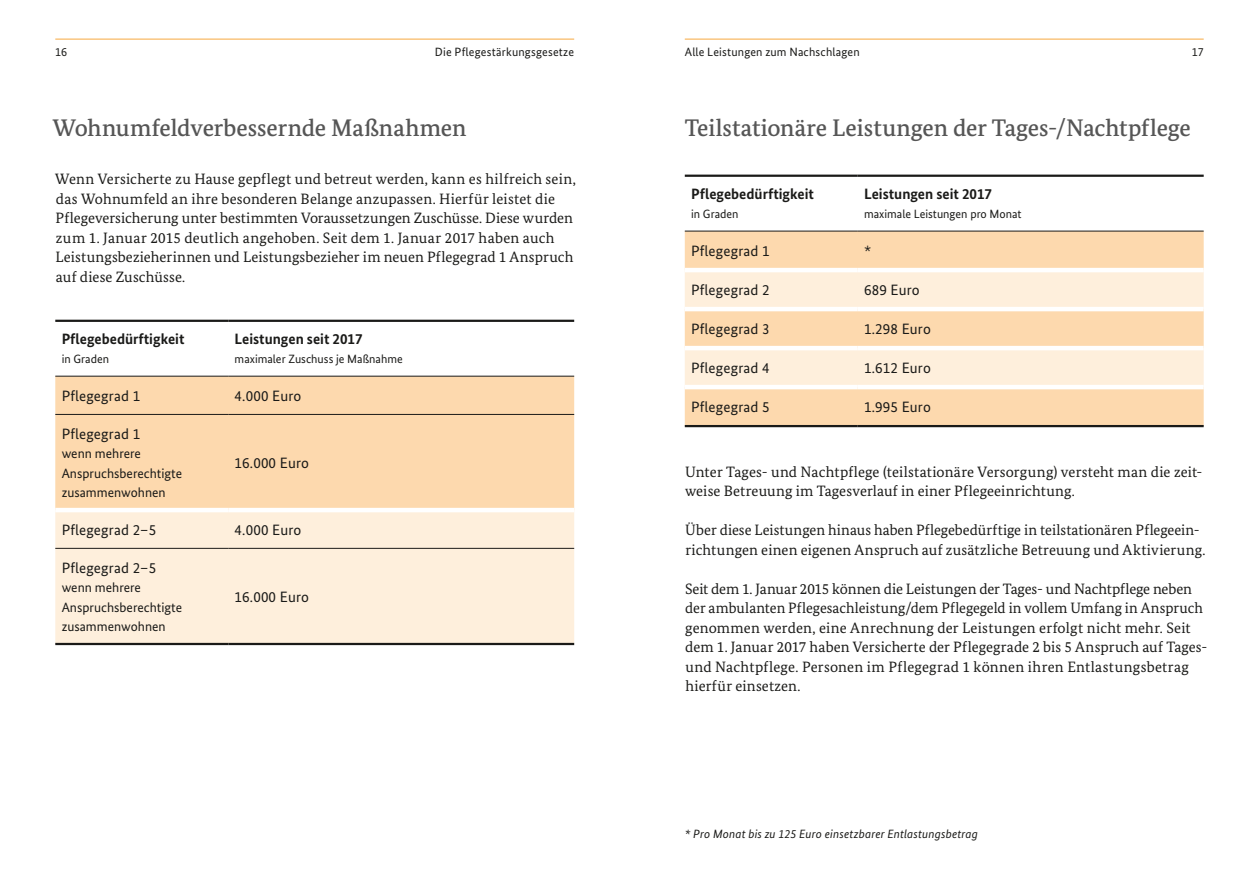
<style>
.page{position:relative;width:1259px;height:893px;background:#fff}
.page>*{position:absolute;margin:0;border:0;box-sizing:border-box;transform-origin:0 0}
.t1{font:500 24px "Bundes Serif";letter-spacing:-.005em;color:#565656}
.t2{font:15px/19.5px "Bundes Serif";letter-spacing:.01em;color:#1a1a18}
.t3{font:15px "Bundes Sans";letter-spacing:.01em;color:#1a1a18}
.t4{font:700 15px "Bundes Sans";color:#1a1a18}
.t5{font:13.5px/19.5px "Bundes Sans";color:#1a1a18}
.t6{font:12px "Bundes Sans";color:#1a1a18}
.t7{font:italic 12px "Bundes Sans";letter-spacing:.015em;color:#1a1a18}
</style>
<div class="page">
<hr style="left:55px;top:39px;width:519px;height:1px;background:#f7a940">
<hr style="left:685px;top:39px;width:518px;height:1px;background:#f7a940">
<div style="left:55px;top:377px;width:519px;height:131px;background:#fdd9ae"></div>
<div style="left:55px;top:512px;width:519px;height:131px;background:#feefdc"></div>
<hr style="left:55px;top:320px;width:173px;height:2px;background:#1a1a18">
<hr style="left:228px;top:320px;width:346px;height:2px;background:#1a1a18">
<hr style="left:55px;top:643px;width:173px;height:2px;background:#1a1a18">
<hr style="left:228px;top:643px;width:346px;height:2px;background:#1a1a18">
<hr style="left:55px;top:376px;width:173px;height:1px;background:#1a1a18">
<hr style="left:228px;top:376px;width:346px;height:1px;background:#1a1a18">
<hr style="left:55px;top:414px;width:173px;height:1px;background:#1a1a18">
<hr style="left:228px;top:414px;width:346px;height:1px;background:#1a1a18">
<hr style="left:55px;top:548px;width:173px;height:1px;background:#1a1a18">
<hr style="left:228px;top:548px;width:346px;height:1px;background:#1a1a18">
<div style="left:685px;top:232px;width:518px;height:193px;background:#fdd9ae"></div>
<svg style="left:685px;top:272px;width:518px;height:113px;background:#fde7cd"></svg>
<hr style="left:685px;top:175px;width:172px;height:2px;background:#1a1a18">
<hr style="left:857px;top:175px;width:346px;height:2px;background:#1a1a18">
<hr style="left:685px;top:425px;width:172px;height:2px;background:#1a1a18">
<hr style="left:857px;top:425px;width:346px;height:2px;background:#1a1a18">
<hr style="left:685px;top:268px;width:172px;height:4px;background:#fff">
<hr style="left:857px;top:268px;width:346px;height:4px;background:#fff">
<hr style="left:685px;top:307px;width:172px;height:4px;background:#fff">
<hr style="left:857px;top:307px;width:346px;height:4px;background:#fff">
<hr style="left:685px;top:346px;width:172px;height:4px;background:#fff">
<hr style="left:857px;top:346px;width:346px;height:4px;background:#fff">
<hr style="left:685px;top:385px;width:172px;height:4px;background:#fff">
<hr style="left:857px;top:385px;width:346px;height:4px;background:#fff">
<hr style="left:685px;top:231px;width:172px;height:1px;background:#1a1a18">
<hr style="left:857px;top:231px;width:346px;height:1px;background:#1a1a18">
<p class="t6" style="left:55px;top:45px;width:13px">16</p>
<p class="t6" style="left:435px;top:45px;width:141px">Die Pflegestärkungsgesetze</p>
<p class="t6" style="left:685px;top:45px;width:177px">Alle Leistungen zum Nachschlagen</p>
<p class="t6" style="left:1191px;top:45px;width:13px">17</p>
<h1 class="t1" style="left:53px;top:113px;width:415px">Wohnumfeldverbessernde Maßnahmen</h1>
<p class="t2" style="left:55px;top:169px;width:522px">Wenn Versicherte zu Hause gepflegt und betreut werden, kann es hilfreich sein, das Wohnumfeld an ihre besonderen Belange anzupassen. Hierfür leistet die Pflegeversicherung unter bestimmten Voraussetzungen Zuschüsse. Diese wurden zum 1. Januar 2015 deutlich angehoben. Seit dem 1. Januar 2017 haben auch Leistungsbezieherinnen und Leistungsbezieher im neuen Pflegegrad 1 Anspruch auf diese Zuschüsse.</p>
<p class="t4" style="left:62px;top:330px;width:124px">Pflegebedürftigkeit</p>
<p class="t6" style="left:62px;top:352px;width:49px">in Graden</p>
<p class="t4" style="left:235px;top:330px;width:129px">Leistungen seit 2017</p>
<p class="t6" style="left:235px;top:352px;width:170px">maximaler Zuschuss je Maßnahme</p>
<p class="t3" style="left:62px;top:387px;width:80px">Pflegegrad 1</p>
<p class="t3" style="left:235px;top:387px;width:68px">4.000 Euro</p>
<p class="t3" style="left:62px;top:424px;width:80px">Pflegegrad 1</p>
<p class="t5" style="left:62px;top:444px;width:122px">wenn mehrere<br>Anspruchsberechtigte zusammenwohnen</p>
<p class="t3" style="left:235px;top:454px;width:76px">16.000 Euro</p>
<p class="t3" style="left:62px;top:521px;width:96px">Pflegegrad 2–5</p>
<p class="t3" style="left:235px;top:521px;width:68px">4.000 Euro</p>
<p class="t3" style="left:62px;top:558px;width:96px">Pflegegrad 2–5</p>
<p class="t5" style="left:62px;top:578px;width:122px">wenn mehrere<br>Anspruchsberechtigte zusammenwohnen</p>
<p class="t3" style="left:235px;top:588px;width:76px">16.000 Euro</p>
<h1 class="t1" style="left:685px;top:113px;width:508px">Teilstationäre Leistungen der Tages-/Nachtpflege</h1>
<p class="t4" style="left:691px;top:185px;width:124px">Pflegebedürftigkeit</p>
<p class="t6" style="left:691px;top:207px;width:49px">in Graden</p>
<p class="t4" style="left:864px;top:185px;width:129px">Leistungen seit 2017</p>
<p class="t6" style="left:864px;top:207px;width:159px">maximale Leistungen pro Monat</p>
<p class="t3" style="left:691px;top:242px;width:80px">Pflegegrad 1</p>
<p class="t3" style="left:864px;top:242px;width:9px">*</p>
<p class="t3" style="left:691px;top:281px;width:80px">Pflegegrad 2</p>
<p class="t3" style="left:864px;top:281px;width:57px">689 Euro</p>
<p class="t3" style="left:691px;top:320px;width:80px">Pflegegrad 3</p>
<p class="t3" style="left:864px;top:320px;width:68px">1.298 Euro</p>
<p class="t3" style="left:691px;top:359px;width:80px">Pflegegrad 4</p>
<p class="t3" style="left:864px;top:359px;width:68px">1.612 Euro</p>
<p class="t3" style="left:691px;top:398px;width:80px">Pflegegrad 5</p>
<p class="t3" style="left:864px;top:398px;width:68px">1.995 Euro</p>
<p class="t2" style="left:685px;top:462px;width:517px">Unter Tages- und Nachtpflege (teilstationäre Versorgung) versteht man die zeit&shy;weise Betreuung im Tagesverlauf in einer Pflegeeinrichtung.</p>
<p class="t2" style="left:685px;top:520px;width:522px">Über diese Leistungen hinaus haben Pflegebedürftige in teilstationären Pflegeein&shy;richtungen einen eigenen Anspruch auf zusätzliche Betreuung und Aktivierung.</p>
<p class="t2" style="left:685px;top:579px;width:524px">Seit dem 1. Januar 2015 können die Leistungen der Tages- und Nachtpflege neben der ambulanten Pflegesachleistung/dem Pflegegeld in vollem Umfang in Anspruch genommen werden, eine Anrechnung der Leistungen erfolgt nicht mehr. Seit dem 1. Januar 2017 haben Versicherte der Pflegegrade 2 bis 5 Anspruch auf Tages&shy;und Nachtpflege. Personen im Pflegegrad 1 können ihren Entlastungsbetrag hierfür einsetzen.</p>
<p class="t7" style="left:685px;top:826px;width:295px">* Pro Monat bis zu 125 Euro einsetzbarer Entlastungsbetrag</p>
</div>
